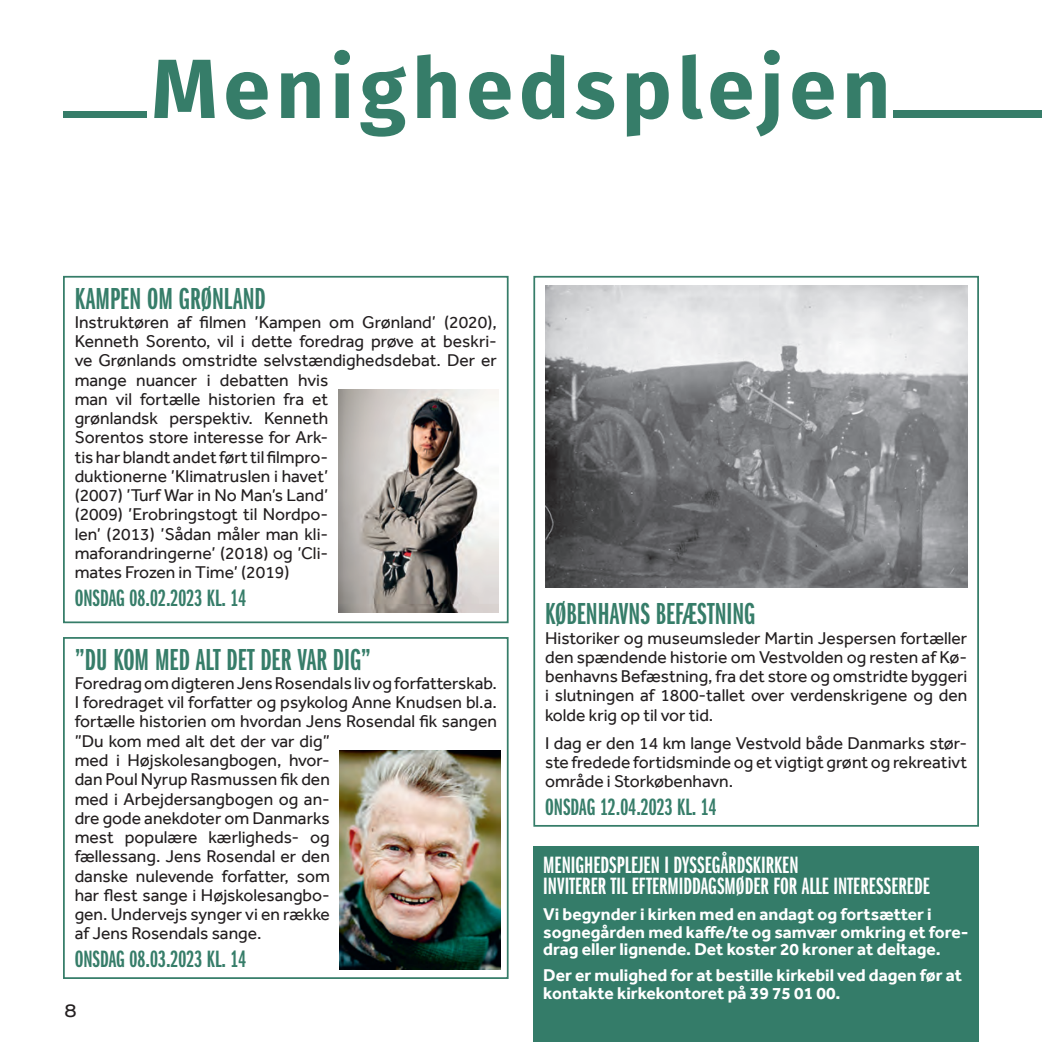
<style>
.page{position:relative;width:1042px;height:1042px;background:#fff}
.page>*{position:absolute;margin:0;border:0;box-sizing:border-box;transform-origin:0 0}
.t1{font:700 84px "Fira Sans";letter-spacing:.07em;color:#367d69}
.t2{font:31.5px "Franklin Gothic URW Ext Com D Dem";color:#367d69}
.t3{font:24.5px "Franklin Gothic URW Ext Com D Dem";color:#fff}
.t4{font:24.5px "Franklin Gothic URW Ext Com D Dem";color:#367d69}
.t5{font:19.25px "Nimbus San Ext";color:#231f20}
.t6{font:17.5px/19.2px "Effra";color:#231f20}
.t7{font:700 17.5px/17.5px "Effra";color:#fff}
</style>
<div class="page">
<div style="left:893px;top:111px;width:149px;height:7px;background:#367d69"></div>
<div style="left:63px;top:276px;width:445px;height:347px;border:2px solid #367d69"></div>
<div style="left:63px;top:637px;width:445px;height:342px;border:2px solid #367d69"></div>
<div style="left:533px;top:276px;width:446px;height:551px;border:2px solid #367d69"></div>
<div style="left:64px;top:112px;width:83px;height:6px;background:#367d69"></div>
<div style="left:533px;top:846px;width:446px;height:196px;background:#347c69"></div>
<img style="left:545px;top:286px;width:422px;height:302px">
<img style="left:340px;top:750px;width:160px;height:219px">
<img style="left:338px;top:389px;width:161px;height:224px">
<p class="t1" style="left:151px;top:30px;width:740px">Menighedsplejen</p>
<p class="t2" style="left:75px;top:281px;width:193px">KAMPEN OM GRØNLAND</p>
<p class="t6" style="left:75px;top:312px;width:424px">Instruktøren af filmen ’Kampen om Grønland’ (2020), Kenneth Sorento, vil i dette foredrag prøve at beskri&shy;ve Grønlands omstridte selvstændighedsdebat. Der er mange nuancer i debatten hvis<br>man vil fortælle historien fra et<br>grønlandsk perspektiv. Kenneth<br>Sorentos store interesse for Ark-<br>tis har blandt andet ført til filmpro-<br>duktionerne ’Klimatruslen i havet’<br>(2007) ’Turf War in No Man’s Land’<br>(2009) ’Erobringstogt til Nordpo-<br>len’ (2013) ’Sådan måler man kli-<br>maforandringerne’ (2018) og ’Cli-<br>mates Frozen in Time’ (2019)</p>
<p class="t4" style="left:75px;top:585px;width:173px">ONSDAG 08.02.2023 KL. 14</p>
<p class="t2" style="left:75px;top:642px;width:298px">”DU KOM MED ALT DET DER VAR DIG”</p>
<p class="t6" style="left:75px;top:673px;width:424px">Foredrag om digteren Jens Rosendals liv og forfatterskab.<br>I foredraget vil forfatter og psykolog Anne Knudsen bl.a. fortælle historien om hvordan Jens Rosendal fik sangen ”Du kom med alt det der var dig”<br>med i Højskolesangbogen, hvor-<br>dan Poul Nyrup Rasmussen fik den<br>med i Arbejdersangbogen og an-<br>dre gode anekdoter om Danmarks<br>mest populære kærligheds- og<br>fællessang. Jens Rosendal er den<br>danske nulevende forfatter, som<br>har flest sange i Højskolesangbo-<br>gen. Undervejs synger vi en række<br>af Jens Rosendals sange.</p>
<p class="t4" style="left:75px;top:946px;width:173px">ONSDAG 08.03.2023 KL. 14</p>
<p class="t5" style="left:64px;top:997px;width:14px">8</p>
<p class="t2" style="left:545px;top:597px;width:212px">KØBENHAVNS BEFÆSTNING</p>
<p class="t6" style="left:545px;top:628px;width:424px;text-align:justify">Historiker og museumsleder Martin Jespersen fortæller den spændende historie om Vestvolden og resten af Kø&shy;benhavns Befæstning, fra det store og omstridte byggeri i slutningen af 1800-tallet over verdenskrigene og den kolde krig op til vor tid.</p>
<p class="t6" style="left:545px;top:733px;width:424px;text-align:justify">I dag er den 14 km lange Vestvold både Danmarks stør&shy;ste fredede fortidsminde og et vigtigt grønt og rekreativt område i Storkøbenhavn.</p>
<p class="t4" style="left:545px;top:794px;width:173px">ONSDAG 12.04.2023 KL. 14</p>
<p class="t3" style="left:543px;top:851px;width:257px">MENIGHEDSPLEJEN I DYSSEGÅRDSKIRKEN</p>
<p class="t3" style="left:543px;top:872px;width:388px">INVITERER TIL EFTERMIDDAGSMØDER FOR ALLE INTERESSEREDE</p>
<p class="t7" style="left:543px;top:905px;width:427px">Vi begynder i kirken med en andagt og fortsætter i sogne-gården med kaffe/te og -samvær omkring et fore&shy;drag eller lignende. Det koster 20 kroner at deltage.</p>
<p class="t7" style="left:543px;top:966px;width:420px">Der er mulighed for at -bestille kirkebil ved -dagen før at kontakte kirkekontoret på 39 75 01 00.</p>
</div>
